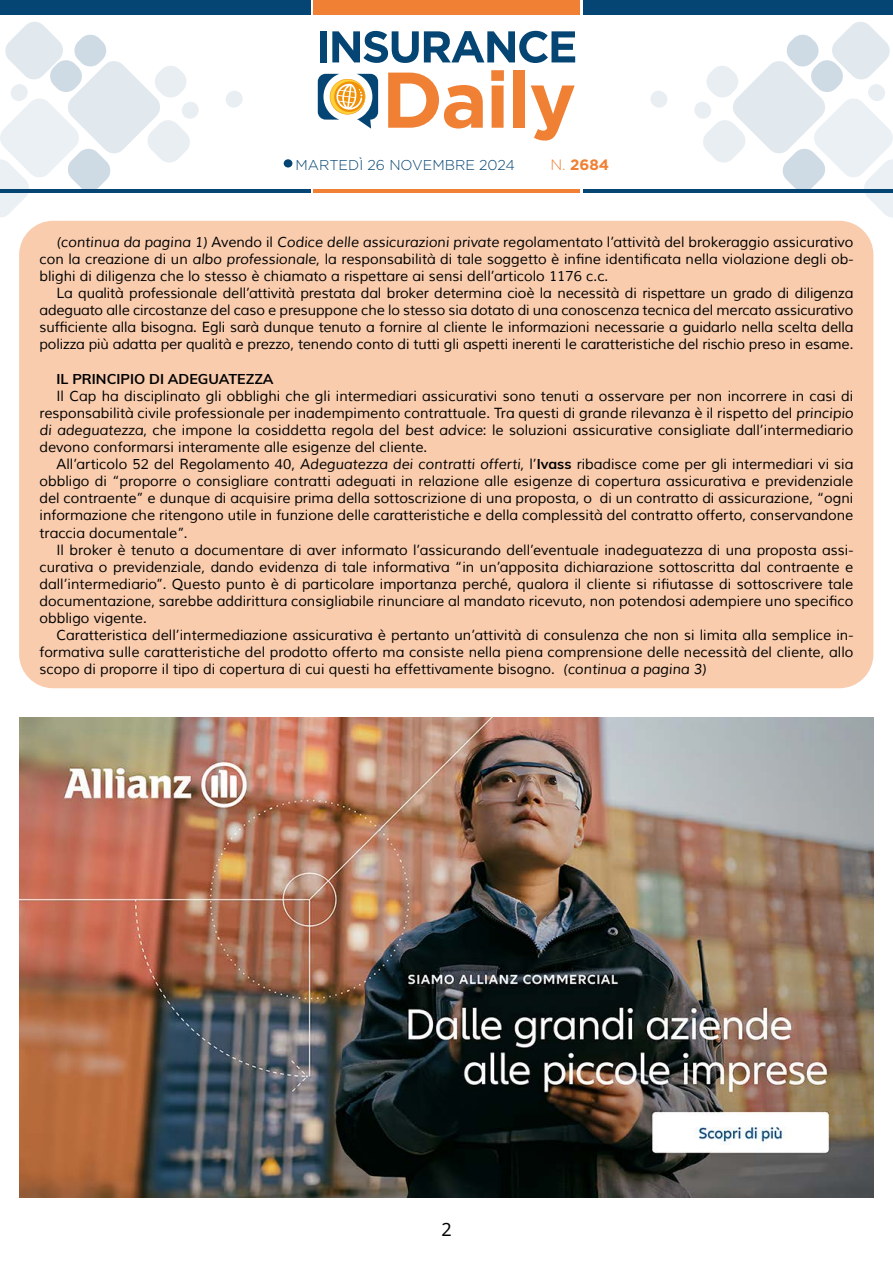
<style>
.page{position:relative;width:893px;height:1263px;background:#fff}
.page>*{position:absolute;margin:0;border:0;box-sizing:border-box;transform-origin:0 0}
.t1{font:18px "Noto Sans";color:#000}
.t2{font:700 15px "Gotham";color:#f08033}
.t3{font:14.25px/17.1px "Muli";color:#000;text-align:justify}
.t4{font:700 14.25px "Muli";color:#000}
.t5{font:300 14.25px "Gotham";color:#054573}
.s1{font-weight:300}
.s2{font-style:italic}
.s3{font-weight:700}
</style>
<div class="page">
<div style="left:583px;top:0;width:310px;height:15px;background:#054573"></div>
<div style="left:313px;top:0;width:266px;height:15px;background:#f08033"></div>
<hr style="left:583px;top:189px;width:310px;height:3px;background:#054573">
<hr style="left:313px;top:189px;width:266px;height:3px;background:#f08033">
<svg style="left:650px;top:91px;width:17px;height:17px"></svg>
<svg style="left:226px;top:91px;width:17px;height:17px"></svg>
<svg style="left:693px;top:22px;width:200px;height:196px"></svg>
<svg style="left:0;top:22px;width:200px;height:196px"></svg>
<hr style="left:0;top:189px;width:310px;height:3px;background:#054573">
<div style="left:0;top:0;width:310px;height:15px;background:#054573"></div>
<svg style="left:318px;top:74px;width:60px;height:55px"></svg>
<svg style="left:388px;top:73px;width:95px;height:56px"></svg>
<svg style="left:491px;top:70px;width:13px;height:58px"></svg>
<div style="left:513px;top:70px;width:12px;height:58px;background:#f08034"></div>
<svg style="left:531px;top:85px;width:44px;height:56px"></svg>
<div style="left:320px;top:31px;width:6px;height:31px;background:#044574"></div>
<svg style="left:332px;top:31px;width:243px;height:32px"></svg>
<div style="left:284px;top:159px;width:8px;height:8px;background:#054573;border-radius:50%"></div>
<div style="left:19px;top:221px;width:854px;height:467px;background:#f9ccae;border-radius:34px"></div>
<img style="left:19px;top:718px;width:854px;height:480px">
<p class="t5" style="left:296px;top:157px;width:221px">MARTEDÌ 26 NOVEMBRE 2024</p>
<p class="t2" style="left:550px;top:156px;width:60px"><span class="s1">N.</span> 2684</p>
<p class="t3" style="left:39px;top:234px;width:815px;text-indent:17px"><span class="s2">(continua da pagina 1)</span> Avendo il <span class="s2">Codice delle assicurazioni private</span> regolamentato l’attività del brokeraggio assicurativo con la creazione di un <span class="s2">albo professionale</span>, la responsabilità di tale soggetto è infine identificata nella violazione degli ob&shy;blighi di diligenza che lo stesso è chiamato a rispettare ai sensi dell’articolo 1176 c.c.</p>
<p class="t3" style="left:39px;top:285px;width:815px;text-indent:17px">La qualità professionale dell’attività prestata dal broker determina cioè la necessità di rispettare un grado di diligenza adeguato alle circostanze del caso e presuppone che lo stesso sia dotato di una conoscenza tecnica del mercato assicurativo sufficiente alla bisogna. Egli sarà dunque tenuto a fornire al cliente le informazioni necessarie a guidarlo nella scelta della polizza più adatta per qualità e prezzo, tenendo conto di tutti gli aspetti inerenti le caratteristiche del rischio preso in esame.</p>
<p class="t4" style="left:57px;top:368px;width:219px">IL PRINCIPIO DI ADEGUATEZZA</p>
<p class="t3" style="left:39px;top:387px;width:815px;text-indent:17px">Il Cap ha disciplinato gli obblighi che gli intermediari assicurativi sono tenuti a osservare per non incorrere in casi di responsabilità civile professionale per inadempimento contrattuale. Tra questi di grande rilevanza è il rispetto del <span class="s2">principio di adeguatezza</span>, che impone la cosiddetta regola del <span class="s2">best advice</span>: le soluzioni assicurative consigliate dall’intermediario devono conformarsi interamente alle esigenze del cliente.</p>
<p class="t3" style="left:39px;top:456px;width:815px;text-indent:17px">All’articolo 52 del Regolamento 40, <span class="s2">Adeguatezza dei contratti offerti</span>, l’<span class="s3">Ivass</span> ribadisce come per gli intermediari vi sia obbligo di “proporre o consigliare contratti adeguati in relazione alle esigenze di copertura assicurativa e previdenziale del contraente” e dunque di acquisire prima della sottoscrizione di una proposta, o di un contratto di assicurazione, “ogni informazione che ritengono utile in funzione delle caratteristiche e della complessità del contratto offerto, conservandone traccia documentale”.</p>
<p class="t3" style="left:39px;top:541px;width:815px;text-indent:17px">Il broker è tenuto a documentare di aver informato l’assicurando dell’eventuale inadeguatezza di una proposta assi&shy;curativa o previdenziale, dando evidenza di tale informativa “in un’apposita dichiarazione sottoscritta dal contraente e dall’intermediario”. Questo punto è di particolare importanza perché, qualora il cliente si rifiutasse di sottoscrivere tale documentazione, sarebbe addirittura consigliabile rinunciare al mandato ricevuto, non potendosi adempiere uno specifico obbligo vigente.</p>
<p class="t3" style="left:39px;top:627px;width:815px;text-indent:17px">Caratteristica dell’intermediazione assicurativa è pertanto un’attività di consulenza che non si limita alla semplice in&shy;formativa sulle caratteristiche del prodotto offerto ma consiste nella piena comprensione delle necessità del cliente, allo scopo di proporre il tipo di copertura di cui questi ha effettivamente bisogno. <span class="s2">(continua a pagina 3)</span></p>
<p class="t1" style="left:441px;top:1217px;width:12px">2</p>
</div>
